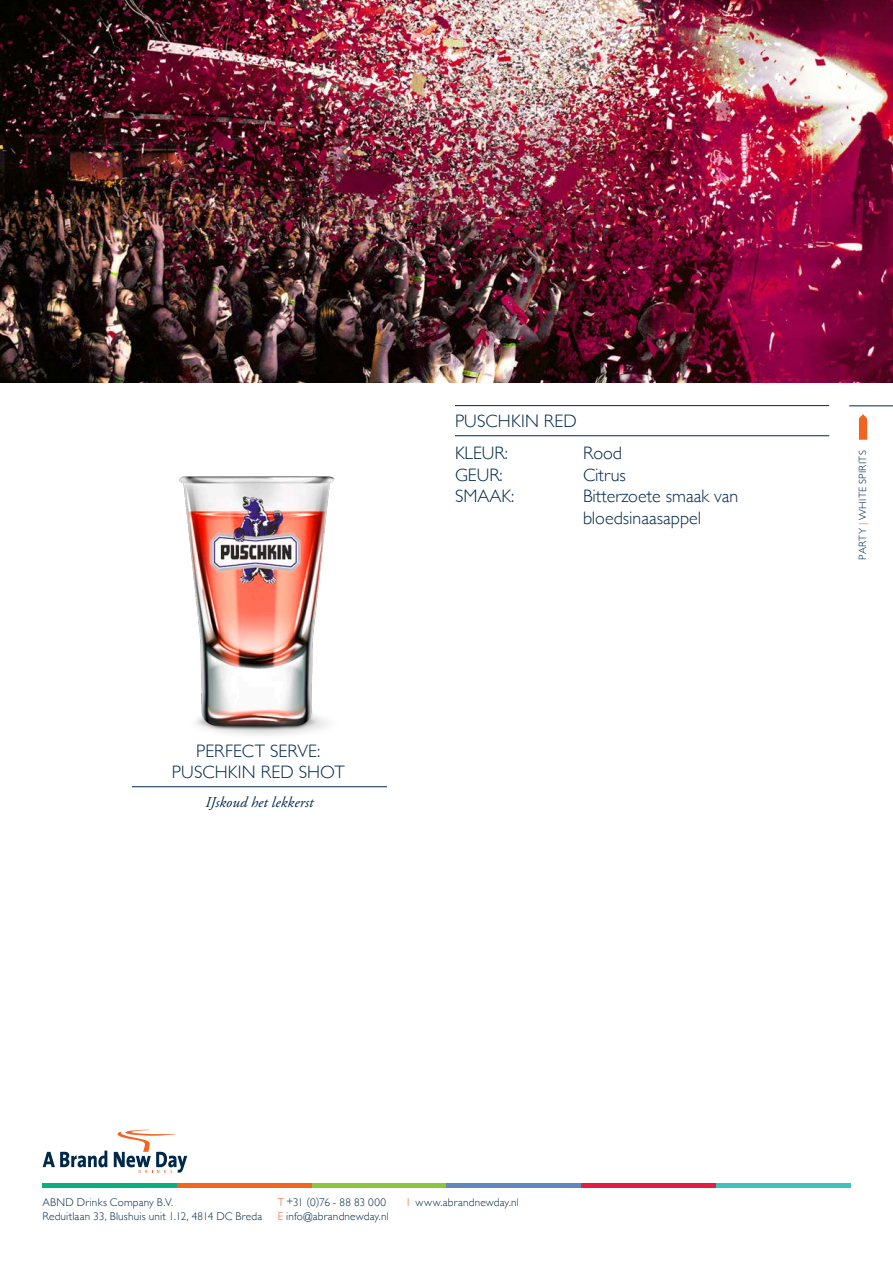
<style>
.page{position:relative;width:893px;height:1263px;background:#fff}
.page>*{position:absolute;margin:0;border:0;box-sizing:border-box;transform-origin:0 0}
.Titel_lijn-boven_ond{font:300 18px/21px "Gill Sans";color:#00284a;text-align:center}
.Ingredienten{font:italic 15px "Adobe Garamond Pro";letter-spacing:.005em;color:#00284a}
.t1{font:300 11.25px "Gill Sans";letter-spacing:.015em;color:#00284a}
.t2{font:300 10.5px "Gill Sans";letter-spacing:.03em;color:#00284a}
.s1{color:#f36421}
</style>
<div class="page">
<div style="left:43px;top:1183px;width:134px;height:5px;background:#09af7c"></div>
<div style="left:177px;top:1183px;width:135px;height:5px;background:#f36421"></div>
<div style="left:312px;top:1183px;width:134px;height:5px;background:#8bc63e"></div>
<div style="left:446px;top:1183px;width:135px;height:5px;background:#5f88be"></div>
<div style="left:581px;top:1183px;width:135px;height:5px;background:#e31c41"></div>
<div style="left:716px;top:1183px;width:134px;height:5px;background:#42c0bd"></div>
<svg style="left:43px;top:1150px;width:64px;height:17px"></svg>
<svg style="left:114px;top:1130px;width:73px;height:43px"></svg>
<img style="left:0;top:0;width:893px;height:383px">
<hr style="left:455px;top:405px;width:374px;height:1px;background:#00284a">
<hr style="left:455px;top:435px;width:374px;height:1px;background:#00284a">
<img style="left:41px;top:381px;width:432px;height:407px">
<hr style="left:849px;top:406px;width:44px;height:1px;background:#00284a">
<svg style="left:859px;top:414px;width:8px;height:26px"></svg>
<p class="Titel_lijn-boven_ond" style="left:172px;top:740px;width:174px">PERFECT SERVE:<br>PUSCHKIN RED SHOT</p>
<p class="Ingredienten" style="left:205px;top:793px;width:109px">IJskoud het lekkerst</p>
<p class="Titel_lijn-boven_ond" style="left:455px;top:410px;width:123px">PUSCHKIN RED</p>
<p class="Titel_lijn-boven_ond" style="left:455px;top:442px;width:54px">KLEUR:</p>
<p class="Titel_lijn-boven_ond" style="left:583px;top:442px;width:41px">Rood</p>
<p class="Titel_lijn-boven_ond" style="left:455px;top:464px;width:49px">GEUR:</p>
<p class="Titel_lijn-boven_ond" style="left:583px;top:464px;width:44px">Citrus</p>
<p class="Titel_lijn-boven_ond" style="left:455px;top:485px;width:61px">SMAAK:</p>
<p class="Titel_lijn-boven_ond" style="left:583px;top:485px;width:157px">Bitterzoete smaak van</p>
<p class="Titel_lijn-boven_ond" style="left:583px;top:507px;width:120px">bloedsinaasappel</p>
<p class="t2" style="left:854px;top:559px;width:111px;rotate:-90deg">PARTY <span class="s1">|</span> WHITE SPIRITS</p>
<p class="t1" style="left:278px;top:1193px;width:110px"><span class="s1">T</span> +31 (0)76 - 88 83 000</p>
<p class="t1" style="left:278px;top:1207px;width:113px"><span class="s1">E</span> info@abrandnewday.nl</p>
<p class="t1" style="left:43px;top:1193px;width:132px">ABND Drinks Company B.V.</p>
<p class="t1" style="left:407px;top:1193px;width:114px"><span class="s1">I</span> www.abrandnewday.nl</p>
<p class="t1" style="left:43px;top:1207px;width:221px">Reduitlaan 33, Blushuis unit 1.12, 4814 DC Breda</p>
</div>
